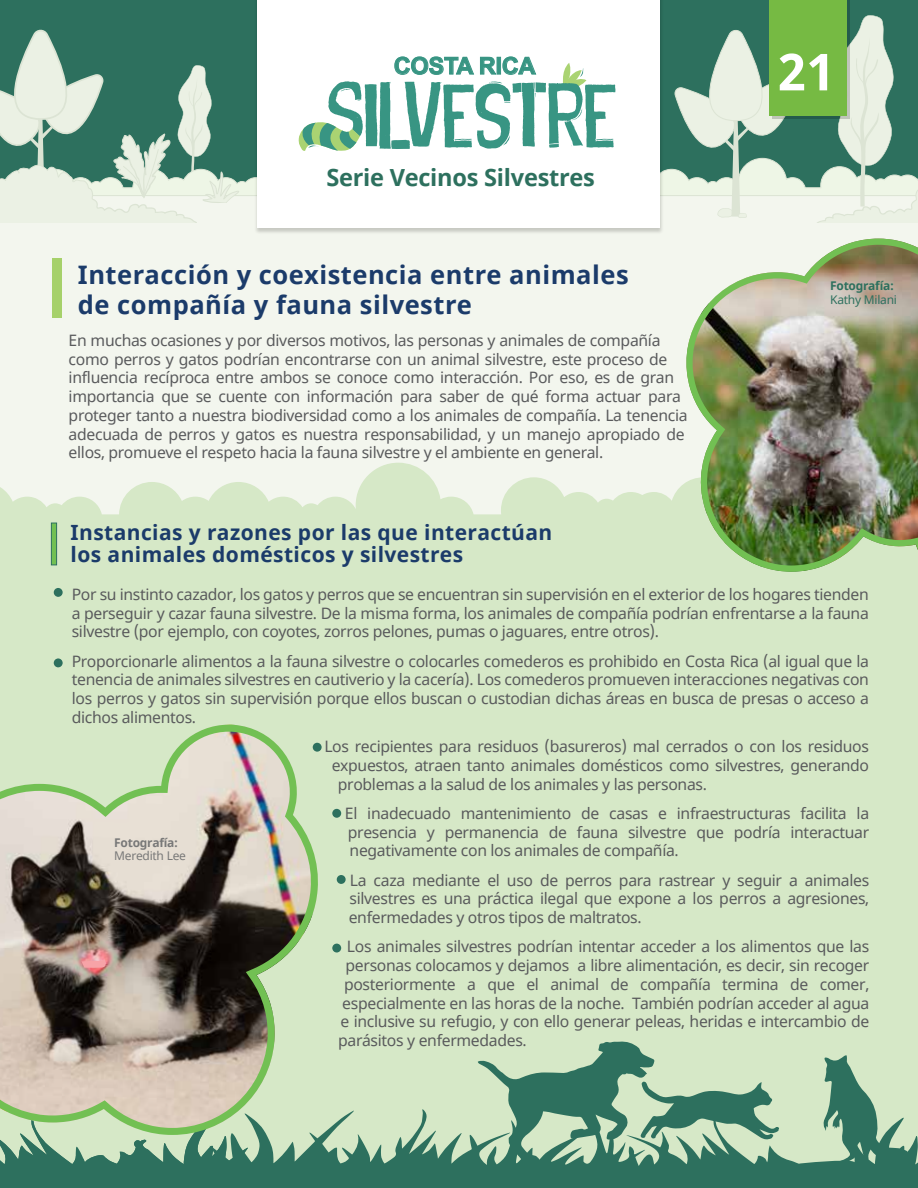
<style>
.page{position:relative;width:918px;height:1188px;background:#f3f6ee}
.page>*{position:absolute;margin:0;border:0;box-sizing:border-box;transform-origin:0 0}
.t1{font:700 51px "Noto Sans";color:#fff}
.t2{font:700 25.5px/30.6px "Noto Sans";letter-spacing:.02em;color:#1b3b6a}
.t3{font:700 23.55px "Noto Sans";letter-spacing:-.01em;color:#2d705e}
.t4{font:700 23.55px "Arial";letter-spacing:-.01em;color:#389583}
.t5{font:700 21px/22.5px "Noto Sans";letter-spacing:.02em;color:#1b3b6a}
.t6{font:15.75px/18.8px "Noto Sans";letter-spacing:-.02em;color:#595a5c;text-align:justify}
.t7{font:700 12px "Noto Sans";letter-spacing:-.02em;color:#2d705e}
.t8{font:12px "Noto Sans";letter-spacing:-.02em;color:#2d705e}
.t9{font:700 12px "Noto Sans";letter-spacing:-.02em;color:#787878}
.t10{font:12px "Noto Sans";letter-spacing:-.02em;color:#787878}
</style>
<div class="page">
<div style="left:0;top:0;width:918px;height:192px;background:#2d705e"></div>
<img style="left:256px;top:0;width:406px;height:233px">
<div style="left:257px;top:0;width:403px;height:228px;background:#fff"></div>
<svg style="left:0;top:15px;width:918px;height:207px"></svg>
<svg style="left:772px;top:0;width:78px;height:119px"></svg>
<div style="left:769px;top:0;width:78px;height:116px;background:#76ba43"></div>
<div style="left:52px;top:259px;width:10px;height:59px;background:#a6d16a"></div>
<div style="left:0;top:522px;width:918px;height:666px;background:#d6e8c7"></div>
<svg style="left:0;top:463px;width:676px;height:65px;fill:#d6e8c7"></svg>
<svg style="left:51px;top:523px;width:6px;height:42px"></svg>
<div style="left:54px;top:588px;width:9px;height:9px;background:#2d705e;border-radius:50%"></div>
<div style="left:54px;top:658px;width:9px;height:9px;background:#2d705e;border-radius:50%"></div>
<div style="left:332px;top:944px;width:9px;height:9px;background:#2d705e;border-radius:50%"></div>
<div style="left:332px;top:809px;width:9px;height:9px;background:#2d705e;border-radius:50%"></div>
<div style="left:337px;top:875px;width:9px;height:9px;background:#2d705e;border-radius:50%"></div>
<div style="left:0;top:1166px;width:918px;height:22px;background:#2d705e"></div>
<svg style="left:248px;top:1109px;width:670px;height:57px"></svg>
<svg style="left:478px;top:1041px;width:301px;height:123px"></svg>
<svg style="left:823px;top:1055px;width:85px;height:111px"></svg>
<svg style="left:0;top:1135px;width:248px;height:31px"></svg>
<svg style="left:0;top:725px;width:320px;height:410px"></svg>
<svg style="left:82px;top:959px;width:24px;height:9px"></svg>
<img style="left:681px;top:239px;width:237px;height:333px">
<h3 class="t4" style="left:394px;top:49px;width:143px">COSTA RICA</h3>
<h3 class="t3" style="left:326px;top:160px;width:270px">Serie Vecinos Silvestres</h3>
<h2 class="t2" style="left:78px;top:260px;width:552px">Interacción y coexistencia entre animales de compañía y fauna silvestre</h2>
<p class="t6" style="left:69px;top:331px;width:621px;text-align:left">En muchas ocasiones y por diversos motivos, las personas y animales de compañía como perros y gatos podrían encontrarse con un animal silvestre, este proceso de influencia recíproca entre ambos se conoce como interacción. Por eso, es de gran importancia que se cuente con información para saber de qué forma actuar para proteger tanto a nuestra biodiversidad como a los animales de compañía. La tenencia adecuada de perros y gatos es nuestra responsabilidad, y un manejo apropiado de ellos, promueve el respeto hacia la fauna silvestre y el ambiente en general.</p>
<h3 class="t5" style="left:71px;top:521px;width:483px">Instancias y razones por las que interactúan los animales domésticos y silvestres</h3>
<h1 class="t1" style="left:778px;top:36px;width:59px">21</h1>
<p class="t7" style="left:830px;top:277px;width:65px">Fotografía:</p>
<p class="t8" style="left:830px;top:291px;width:68px">Kathy Milani</p>
<p class="t6" style="left:72px;top:585px;width:799px">Por su instinto cazador, los gatos y perros que se encuentran sin supervisión en el exterior de los hogares tienden a perseguir y cazar fauna silvestre. De la misma forma, los animales de compañía podrían enfrentarse a la fauna silvestre (por ejemplo, con coyotes, zorros pelones, pumas o jaguares, entre otros).</p>
<p class="t6" style="left:72px;top:652px;width:799px">Proporcionarle alimentos a la fauna silvestre o colocarles comederos es prohibido en Costa Rica (al igual que la tenencia de animales silvestres en cautiverio y la cacería). Los comederos promueven interacciones negativas con los perros y gatos sin supervisión porque ellos buscan o custodian dichas áreas en busca de presas o acceso a dichos alimentos.</p>
<p class="t6" style="left:324px;top:738px;width:546px">Los recipientes para residuos (basureros) mal cerrados o con los residuos</p>
<p class="t6" style="left:332px;top:756px;width:539px">expuestos, atraen tanto animales domésticos como silvestres, generando</p>
<p class="t6" style="left:338px;top:775px;width:371px">problemas a la salud de los animales y las personas.</p>
<p class="t6" style="left:345px;top:804px;width:526px">El inadecuado mantenimiento de casas e infraestructuras facilita la presencia y permanencia de fauna silvestre que podría interactuar negativamente con los animales de compañía.</p>
<p class="t6" style="left:349px;top:871px;width:522px">La caza mediante el uso de perros para rastrear y seguir a animales silvestres es una práctica ilegal que expone a los perros a agresiones, enfermedades y otros tipos de maltratos.</p>
<p class="t6" style="left:347px;top:938px;width:524px">Los animales silvestres podrían intentar acceder a los alimentos que las</p>
<p class="t6" style="left:346px;top:957px;width:525px">personas colocamos y dejamos a libre alimentación, es decir, sin recoger</p>
<p class="t6" style="left:344px;top:975px;width:527px">posteriormente a que el animal de compañía termina de comer,</p>
<p class="t6" style="left:342px;top:994px;width:529px">especialmente en las horas de la noche. También podrían acceder al agua</p>
<p class="t6" style="left:340px;top:1013px;width:530px">e inclusive su refugio, y con ello generar peleas, heridas e intercambio de</p>
<p class="t6" style="left:338px;top:1031px;width:190px">parásitos y enfermedades.</p>
<p class="t9" style="left:114px;top:834px;width:65px">Fotografía:</p>
<p class="t10" style="left:114px;top:847px;width:73px">Meredith Lee</p>
</div>
